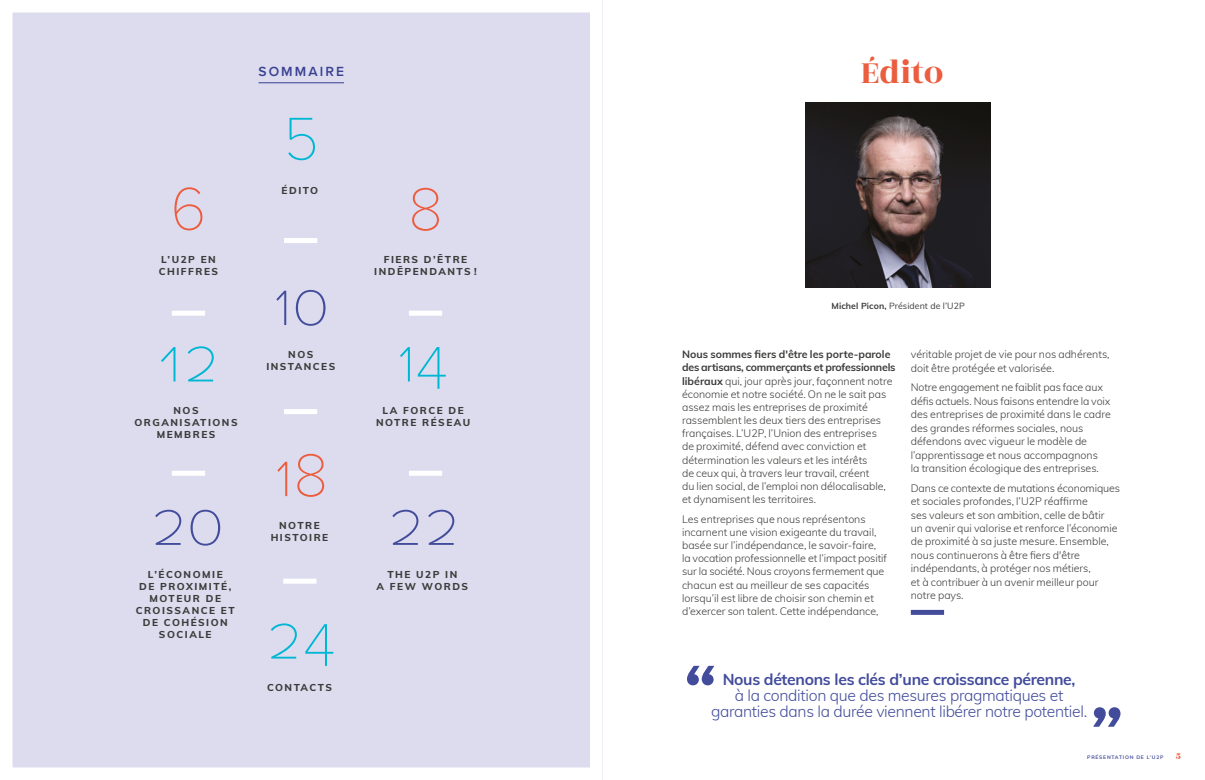
<style>
.page{position:relative;width:1205px;height:780px;background:#fff}
.page>*{position:absolute;margin:0;border:0;box-sizing:border-box;transform-origin:0 0}
.t1{font:100 62.5px "Proxima Nova T";color:#00b7d3}
.t2{font:100 62.5px "Proxima Nova T";color:#424c9b}
.t3{font:100 62.5px "Proxima Nova T";color:#eb5d3e}
.t4{font:35px "Rozha One";color:#eb5d3e}
.t5{font:300 15.75px/15.8px "Muli";letter-spacing:-.02em;color:#424c9b;text-align:center}
.t6{font:600 13.75px "Proxima Nova";letter-spacing:.15em;color:#424c9b}
.t7{font:300 10.62px/13.1px "Muli";color:#3c3c3b}
.t8{font:800 10px/12px "Muli";letter-spacing:.15em;color:#3c3c3b;text-align:center}
.t9{font:10px "Rozha One";color:#eb5d3e}
.t10{font:8.75px "Muli";letter-spacing:.01em;color:#3c3c3b}
.t11{font:700 5px "Muli";letter-spacing:.15em;color:#424c9b}
.s1{font-weight:700}
</style>
<div class="page">
<div style="left:0;top:0;width:602px;height:780px;background:#dddcef"></div>
<div style="left:911px;top:610px;width:33px;height:5px;background:#424c9b"></div>
<svg style="left:687px;top:665px;width:27px;height:20px"></svg>
<svg style="left:1093px;top:707px;width:27px;height:19px"></svg>
<div style="left:0;top:0;width:602px;height:780px;border:12px solid #fff"></div>
<hr style="left:258px;top:82px;width:86px;height:1px;background:#424c9b">
<div style="left:172px;top:311px;width:33px;height:5px;background:#fff"></div>
<div style="left:172px;top:470px;width:33px;height:5px;background:#fff"></div>
<div style="left:284px;top:409px;width:33px;height:5px;background:#fff"></div>
<div style="left:284px;top:238px;width:33px;height:5px;background:#fff"></div>
<div style="left:409px;top:311px;width:33px;height:5px;background:#fff"></div>
<div style="left:409px;top:470px;width:33px;height:5px;background:#fff"></div>
<div style="left:283px;top:578px;width:33px;height:5px;background:#fff"></div>
<img style="left:805px;top:103px;width:185px;height:185px">
<p class="t3" style="left:170px;top:162px;width:38px">6</p>
<p class="t8" style="left:159px;top:252px;width:61px;text-align:left">L’U2P EN<br>CHIFFRES</p>
<p class="t1" style="left:153px;top:314px;width:67px">12</p>
<p class="t8" style="left:134px;top:404px;width:105px">NOS<br>ORGANISATIONS<br>MEMBRES</p>
<p class="t2" style="left:151px;top:477px;width:73px">20</p>
<p class="t8" style="left:136px;top:567px;width:101px">L’ÉCONOMIE<br>DE PROXIMITÉ,<br>MOTEUR DE<br>CROISSANCE ET<br>DE COHÉSION<br>SOCIALE</p>
<p class="t6" style="left:258px;top:61px;width:87px">SOMMAIRE</p>
<p class="t1" style="left:283px;top:85px;width:37px">5</p>
<p class="t8" style="left:282px;top:184px;width:38px">ÉDITO</p>
<p class="t3" style="left:407px;top:163px;width:38px">8</p>
<p class="t8" style="left:374px;top:253px;width:104px">FIERS D’ĒTRE<br>INDĒPENDANTS !</p>
<p class="t2" style="left:274px;top:257px;width:57px">10</p>
<p class="t8" style="left:288px;top:348px;width:27px">NOS</p>
<p class="t8" style="left:266px;top:360px;width:70px">INSTANCES</p>
<p class="t3" style="left:275px;top:428px;width:55px">18</p>
<p class="t8" style="left:279px;top:519px;width:42px">NOTRE</p>
<p class="t8" style="left:271px;top:531px;width:59px">HISTOIRE</p>
<p class="t1" style="left:267px;top:591px;width:70px">24</p>
<p class="t8" style="left:267px;top:681px;width:66px">CONTACTS</p>
<p class="t1" style="left:398px;top:314px;width:52px">14</p>
<p class="t8" style="left:376px;top:404px;width:96px">LA FORCE DE<br>NOTRE RÉSEAU</p>
<p class="t2" style="left:389px;top:477px;width:73px">22</p>
<p class="t8" style="left:376px;top:567px;width:93px">THE U2P IN<br>A FEW WORDS</p>
<p class="t4" style="left:860px;top:48px;width:85px">Édito</p>
<p class="t10" style="left:831px;top:299px;width:135px"><span class="s1">Michel Picon,</span> Président de l’U2P</p>
<p class="t7" style="left:682px;top:347px;width:215px"><span class="s1">Nous sommes fiers d'être les porte-parole des artisans, commerçants et professionnels libéraux</span> qui, jour après jour, façonnent notre économie et notre société. On ne le sait pas assez mais les entreprises de proximité rassemblent les deux tiers des entreprises françaises. L’U2P, l’Union des entreprises<br>de proximité, défend avec conviction et détermination les valeurs et les intérêts<br>de ceux qui, à travers leur travail, créent<br>du lien social, de l’emploi non délocalisable, et dynamisent les territoires.</p>
<p class="t7" style="left:682px;top:511px;width:206px">Les entreprises que nous représentons incarnent une vision exigeante du travail, basée sur l’indépendance, le savoir-faire, la vocation professionnelle et l’impact positif sur la société. Nous croyons fermement que chacun est au meilleur de ses capacités lorsqu’il est libre de choisir son chemin et d’exercer son talent. Cette indépendance,</p>
<p class="t7" style="left:911px;top:347px;width:200px">véritable projet de vie pour nos adhérents, doit être protégée et valorisée.</p>
<p class="t7" style="left:911px;top:380px;width:201px">Notre engagement ne faiblit pas face aux défis actuels. Nous faisons entendre la voix des entreprises de proximité dans le cadre des grandes réformes sociales, nous défendons avec vigueur le modèle de l’apprentissage et nous accompagnons<br>la transition écologique des entreprises.</p>
<p class="t7" style="left:911px;top:480px;width:211px">Dans ce contexte de mutations économiques et sociales profondes, l’U2P réaffirme<br>ses valeurs et son ambition, celle de bâtir<br>un avenir qui valorise et renforce l’économie de proximité à sa juste mesure. Ensemble, nous continuerons à être fiers d'être indépendants, à protéger nos métiers,<br>et à contribuer à un avenir meilleur pour notre pays.</p>
<p class="t5" style="left:711px;top:671px;width:378px"><span class="s1">Nous détenons les clés d’une croissance pérenne,<br></span>à la condition que des mesures pragmatiques et garanties dans la durée viennent libérer notre potentiel.</p>
<p class="t11" style="left:1087px;top:753px;width:78px">PRÉSENTATION DE L’U2P</p>
<p class="t9" style="left:1176px;top:748px;width:7px">5</p>
</div>
